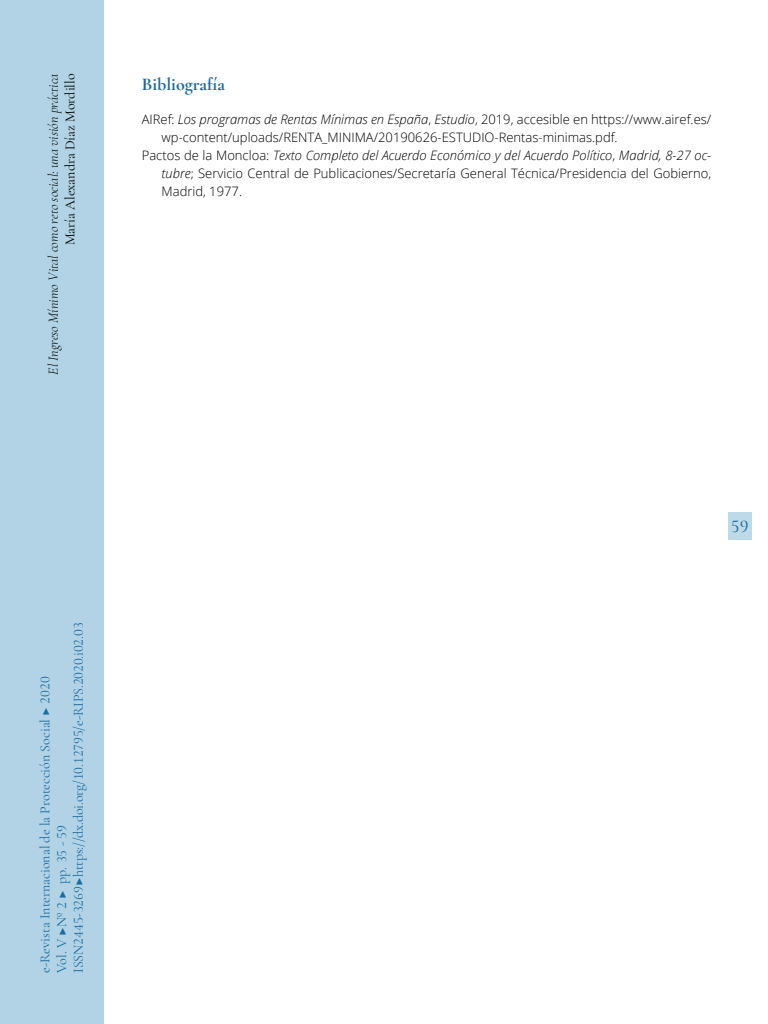
<style>
.page{position:relative;width:768px;height:1024px;background:#fff}
.page>*{position:absolute;margin:0;border:0;box-sizing:border-box;transform-origin:0 0}
._41_Enunciado_1_1{font:700 18px "Cormorant Garamond";color:#1b6b9f}
.t1{font:500 18px "Cormorant Garamond";color:#1b6b9f}
.t2{font:14px/16.8px "Cormorant Garamond";color:#1b6b9f}
.t3{font:italic 300 14px "Cormorant Garamond";color:#000}
.t4{font:14px "Cormorant Garamond";color:#000}
._80_bibliografía{font:300 13px/18px "Open Sans";color:#000}
.s1{font-style:italic}
</style>
<div class="page">
<div style="left:0;top:0;width:103px;height:1024px;background:#b1d3e5"></div>
<div style="left:728px;top:512px;width:23px;height:28px;background:#bedae8"></div>
<p class="t3" style="left:45px;top:375px;width:302px;rotate:-90deg">El Ingreso Mínimo Vital como reto social: una visión práctica</p>
<p class="t4" style="left:62px;top:245px;width:173px;rotate:-90deg">María Alexandra Díaz Mordillo</p>
<p class="_41_Enunciado_1_1" style="left:142px;top:73px;width:85px">Bibliografía</p>
<p class="_80_bibliografía" style="left:162px;top:110px;width:551px;text-indent:-20px">AIRef: <span class="s1">Los programas de Rentas Mínimas en España</span>, <span class="s1">Estudio</span>, 2019, accesible en https://www.airef.es/ wp-content/uploads/RENTA_MINIMA/20190626-ESTUDIO-Rentas-minimas.pdf.</p>
<p class="_80_bibliografía" style="left:162px;top:146px;width:551px;text-align:justify;text-indent:-20px">Pactos de la Moncloa: <span class="s1">Texto Completo del Acuerdo Económico y del Acuerdo Político</span>, <span class="s1">Madrid, 8-27 oc&shy;tubre</span>; Servicio Central de Publicaciones/Secretaría General Técnica/Presidencia del Gobierno, Madrid, 1977.</p>
<p class="t2" style="left:36px;top:973px;width:352px;rotate:-90deg">e-Revista Internacional de la Protección Social ▶ 2020<br>Vol. V ▶Nº 2 ▶ pp. 35 - 59<br>ISSN 2445-3269 ▶ https://dx.doi.org/10.12795/e-RIPS.2020.i02.03</p>
<h1 class="t1" style="left:731px;top:515px;width:19px">59</h1>
</div>
